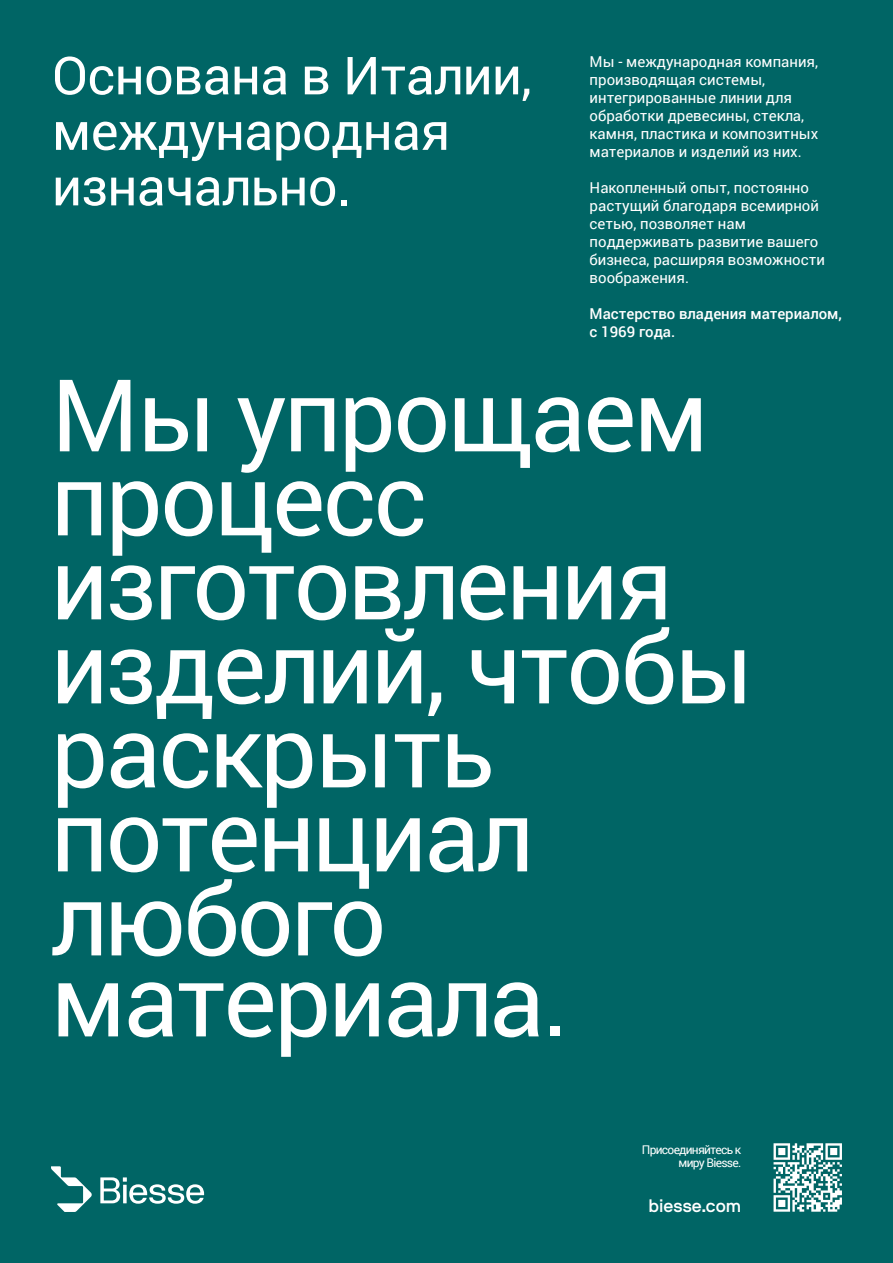
<style>
.page{position:relative;width:893px;height:1263px;background:#006565}
.page>*{position:absolute;margin:0;border:0;box-sizing:border-box;transform-origin:0 0}
.t1{font:100.5px/83.6px "Roboto";letter-spacing:-.025em;color:#fff}
.t2{font:52.5px/55.5px "Roboto";letter-spacing:-.01em;color:#fff}
.t3{font:18px "NB International Pro Med";color:#fff}
.t4{font:15px/18px "Roboto";color:#fff}
.t5{font:500 15px/18px "Roboto";color:#fff}
.t6{font:12px "Roboto";letter-spacing:-.06em;color:#fff}
</style>
<div class="page">
<svg style="left:51px;top:1166px;width:41px;height:46px"></svg>
<svg style="left:100px;top:1177px;width:104px;height:27px"></svg>
<svg style="left:773px;top:1143px;width:69px;height:69px"></svg>
<p class="t2" style="left:52px;top:46px;width:481px">Основана в Италии, международная изначально.</p>
<p class="t4" style="left:590px;top:52px;width:230px">Мы - международная компания, производящая системы, интегрированные линии для обработки древесины, стекла, камня, пластика и композитных материалов и изделий из них.</p>
<p class="t4" style="left:590px;top:178px;width:237px">Накопленный опыт, постоянно растущий благодаря всемирной сетью, позволяет нам поддерживать развитие вашего бизнеса, расширяя возможности воображения.</p>
<p class="t5" style="left:590px;top:304px;width:254px">Мастерство владения материалом, с 1969 года.</p>
<p class="t1" style="left:51px;top:370px;width:704px">Мы упрощаем процесс изготовления изделий, чтобы раскрыть потенциал любого материала.</p>
<p class="t6" style="left:642px;top:1141px;width:101px">Присоединяйтесь к</p>
<p class="t6" style="left:678px;top:1154px;width:64px">миру Biesse.</p>
<p class="t3" style="left:649px;top:1195px;width:94px">biesse.com</p>
</div>
